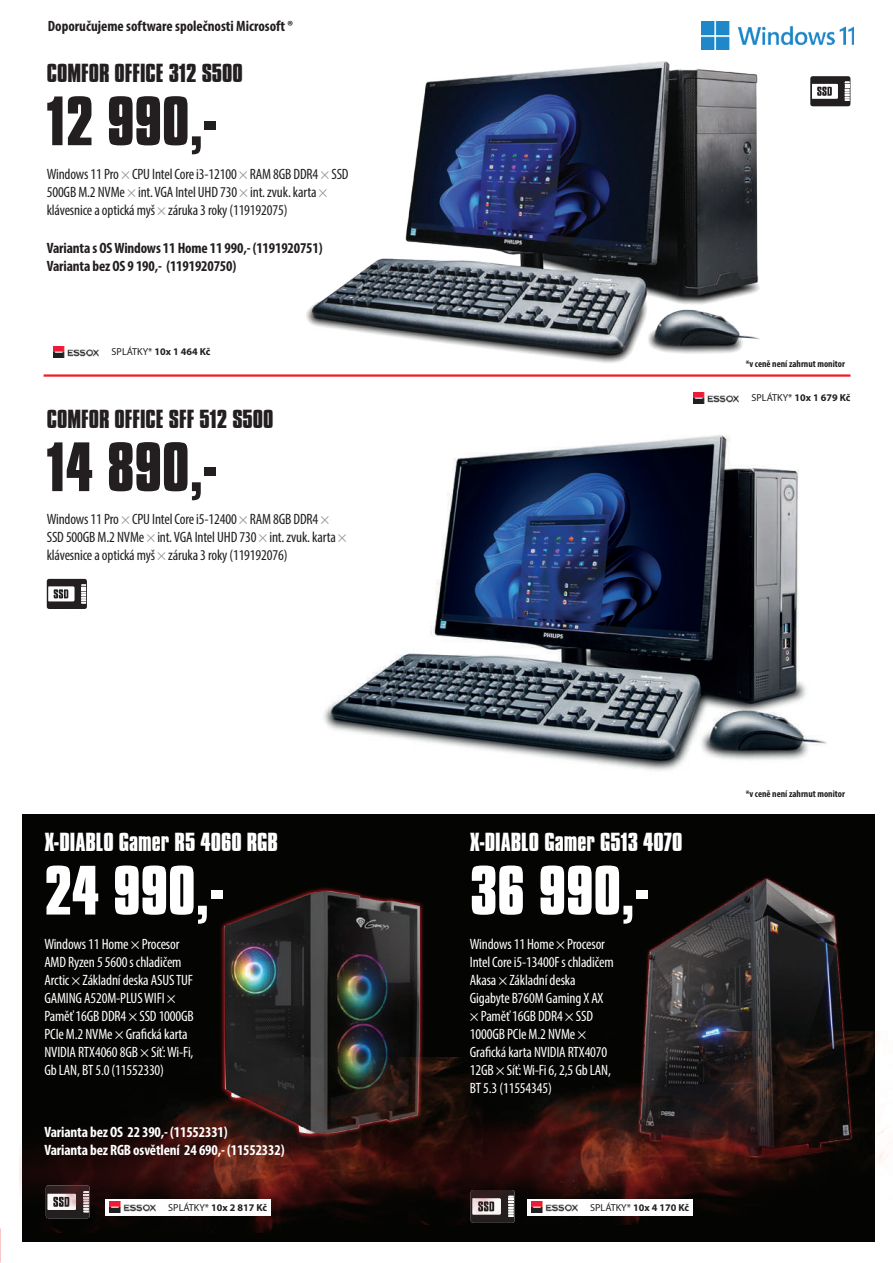
<style>
.page{position:relative;width:893px;height:1263px;background:#fff}
.page>*{position:absolute;margin:0;border:0;box-sizing:border-box;transform-origin:0 0}
.t1{font:700 60px "Compacta BT";color:#fff}
.t2{font:700 60px "Compacta BT";color:#231f20}
.t3{font:700 22.5px "Compacta BT";color:#fff}
.t4{font:700 22.5px "Compacta BT";color:#231f20}
.t5{font:condensed 15px/18px "Myriad Pro";letter-spacing:-.01em;color:#fff}
.t6{font:condensed 15px/18px "Myriad Pro";letter-spacing:-.01em;color:#231f20}
.t7{font:700 condensed 15px/18px "Myriad Pro";letter-spacing:-.01em;color:#231f20}
.t8{font:700 condensed 15px/18px "Myriad Pro";letter-spacing:-.01em;color:#fff}
.t9{font:700 10.2px "Myriad Pro";color:#231f20}
.t10{font:700 condensed 9.75px "Myriad Pro";color:#231f20}
.s1{color:#939598}
.s2{font-weight:400}
</style>
<div class="page">
<img style="left:323px;top:374px;width:528px;height:397px">
<div style="left:22px;top:814px;width:852px;height:427px;background:#040503"></div>
<img style="left:643px;top:877px;width:202px;height:154px">
<svg style="left:220px;top:887px;width:130px;height:170px"></svg>
<img style="left:224px;top:891px;width:200px;height:166px">
<img style="left:19px;top:1057px;width:368px;height:176px">
<img style="left:387px;top:1031px;width:501px;height:194px">
<div style="left:527px;top:1199px;width:166px;height:16px;background:#fff"></div>
<img style="left:532px;top:1201px;width:45px;height:11px">
<div style="left:105px;top:1199px;width:166px;height:16px;background:#fff"></div>
<img style="left:110px;top:1201px;width:46px;height:11px">
<hr style="left:44px;top:374px;width:806px;height:3px;background:#ee1d23">
<svg style="left:810px;top:76px;width:40px;height:30px"></svg>
<img style="left:293px;top:62px;width:477px;height:315px">
<svg style="left:47px;top:579px;width:40px;height:30px"></svg>
<img style="left:53px;top:346px;width:46px;height:11px">
<img style="left:693px;top:392px;width:46px;height:11px">
<img style="left:701px;top:21px;width:153px;height:28px">
<p class="t7" style="left:48px;top:17px;width:247px">Doporučujeme software společnosti Microsoft ®</p>
<h2 class="t4" style="left:47px;top:59px;width:198px">COMFOR OFFICE 312 S500</h2>
<h1 class="t2" style="left:47px;top:85px;width:172px">12 990,-</h1>
<p class="t6" style="left:47px;top:164px;width:303px">Windows 11 Pro <span class="s1">×</span> CPU Intel Core i3-12100 <span class="s1">×</span> RAM 8GB DDR4 <span class="s1">×</span> SSD<br>500GB M.2 NVMe <span class="s1">×</span> int. VGA Intel UHD 730 <span class="s1">×</span> int. zvuk. karta <span class="s1">× </span>klávesnice a optická myš <span class="s1">×</span> záruka 3 roky (119192075)</p>
<p class="t7" style="left:47px;top:238px;width:277px">Varianta s OS Windows 11 Home 11 990,- (1191920751)<br>Varianta bez OS 9 190,- (1191920750)</p>
<p class="t9" style="left:112px;top:345px;width:100px"><span class="s2">SPLÁTKY*</span> 10x 1 464 Kč</p>
<h2 class="t4" style="left:47px;top:405px;width:228px">COMFOR OFFICE SFF 512 S500</h2>
<h1 class="t2" style="left:47px;top:431px;width:172px">14 890,-</h1>
<p class="t6" style="left:47px;top:510px;width:302px">Windows 11 Pro <span class="s1">×</span> CPU Intel Core i5-12400 <span class="s1">×</span> RAM 8GB DDR4 <span class="s1">×<br></span>SSD 500GB M.2 NVMe <span class="s1">×</span> int. VGA Intel UHD 730 <span class="s1">×</span> int. zvuk. karta <span class="s1">× </span>klávesnice a optická myš <span class="s1">×</span> záruka 3 roky (119192076)</p>
<p class="t10" style="left:746px;top:358px;width:101px">*v ceně není zahrnut monitor</p>
<p class="t9" style="left:751px;top:391px;width:100px"><span class="s2">SPLÁTKY*</span> 10x 1 679 Kč</p>
<h2 class="t3" style="left:44px;top:828px;width:235px">X-DIABLO Gamer R5 4060 RGB</h2>
<h2 class="t3" style="left:470px;top:828px;width:214px">X-DIABLO Gamer G513 4070</h2>
<h1 class="t1" style="left:470px;top:854px;width:181px">36 990,-</h1>
<h1 class="t1" style="left:44px;top:854px;width:181px">24 990,-</h1>
<p class="t5" style="left:44px;top:935px;width:151px">Windows 11 Home × Procesor<br>AMD Ryzen 5 5600 s chladičem<br>Arctic × Základní deska ASUS TUF<br>GAMING A520M-PLUS WIFI ×<br>Paměť 16GB DDR4 × SSD 1000GB<br>PCIe M.2 NVMe × Grafická karta<br>NVIDIA RTX4060 8GB × Síť: Wi-Fi,<br>Gb LAN, BT 5.0 (11552330)</p>
<p class="t8" style="left:44px;top:1122px;width:242px">Varianta bez OS 22 390,- (11552331)<br>Varianta bez RGB osvětlení 24 690,- (11552332)</p>
<p class="t5" style="left:470px;top:935px;width:145px">Windows 11 Home × Procesor<br>Intel Core i5-13400F s chladičem<br>Akasa × Základní deska<br>Gigabyte B760M Gaming X AX × Paměť 16GB DDR4 × SSD<br>1000GB PCIe M.2 NVMe ×<br>Grafická karta NVIDIA RTX4070<br>12GB × Síť: Wi-Fi 6, 2,5 Gb LAN,<br>BT 5.3 (11554345)</p>
<p class="t9" style="left:168px;top:1200px;width:100px"><span class="s2">SPLÁTKY*</span> 10x 2 817 Kč</p>
<p class="t9" style="left:590px;top:1200px;width:100px"><span class="s2">SPLÁTKY*</span> 10x 4 170 Kč</p>
<p class="t10" style="left:746px;top:788px;width:101px">*v ceně není zahrnut monitor</p>
</div>
